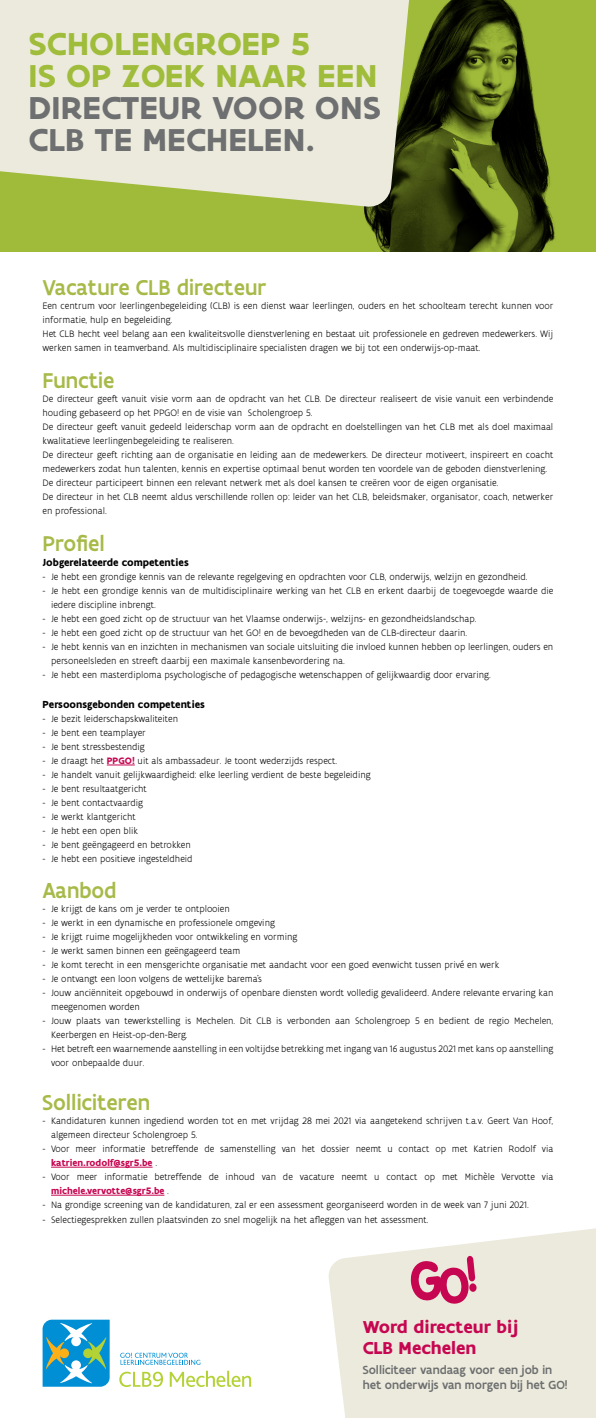
<style>
.page{position:relative;width:596px;height:1418px;background:#fff}
.page>*{position:absolute;margin:0;border:0;box-sizing:border-box;transform-origin:0 0}
.t1{font:700 34px/32px "Flanders Art Sans";letter-spacing:.005em;color:#6d6f70}
.t2{font:700 34px/32px "Flanders Art Sans";letter-spacing:.005em;color:#a0bc3b}
.t3{font:500 23px "Flanders Art Sans";color:#a7ba48}
.t4{font:700 18.5px/21.7px "Flanders Art Sans";color:#c60651}
.t5{font:500 12.6px/15.2px "Flanders Art Sans";color:#6d6f70}
.t6{font:700 11px "Flanders Art Sans";color:#000}
.t7{font:300 10px/14px "Flanders Art Sans";color:#000}
.s1{font-weight:700;color:#c60651}
</style>
<div class="page">
<img style="left:0;top:0;width:595px;height:251px">
<svg style="left:119px;top:1371px;width:44px;height:15px"></svg>
<svg style="left:170px;top:1370px;width:81px;height:16px"></svg>
<svg style="left:120px;top:1352px;width:80px;height:12px"></svg>
<svg style="left:43px;top:1319px;width:67px;height:67px;background:#3ca4c6"></svg>
<svg style="left:328px;top:1228px;width:267px;height:189px;background:#eeece0"></svg>
<svg style="left:409px;top:1255px;width:67px;height:49px;background:#db849e"></svg>
<svg style="left:0;top:0;width:421px;height:208px;background:#dddec4"></svg>
<svg style="left:107px;top:764px;width:28px;height:1px"></svg>
<hr style="left:51px;top:1166px;width:101px;height:1px;background:#c60651">
<hr style="left:51px;top:1194px;width:113px;height:1px;background:#c60651">
<h1 class="t2" style="left:28px;top:29px;width:350px">SCHOLENGROEP 5<br>IS OP ZOEK NAAR EEN</h1>
<h1 class="t1" style="left:28px;top:93px;width:354px">DIRECTEUR VOOR ONS<br>CLB TE MECHELEN.</h1>
<h2 class="t3" style="left:43px;top:273px;width:225px">Vacature CLB directeur</h2>
<p class="t7" style="left:43px;top:299px;width:512px">Een centrum voor leerlingenbegeleiding (CLB) is een dienst waar leerlingen, ouders en het schoolteam terecht kunnen voor informatie, hulp en begeleiding.<br>Het CLB hecht veel belang aan een kwaliteitsvolle dienstverlening en bestaat uit professionele en gedreven medewerkers. Wij werken samen in teamverband. Als multidisciplinaire specialisten dragen we bij tot een onderwijs-op-maat.</p>
<h2 class="t3" style="left:43px;top:366px;width:73px">Functie</h2>
<p class="t7" style="left:43px;top:392px;width:512px">De directeur geeft vanuit visie vorm aan de opdracht van het CLB. De directeur realiseert de visie vanuit een verbindende houding gebaseerd op het PPGO! en de visie van Scholengroep 5.<br>De directeur geeft vanuit gedeeld leiderschap vorm aan de opdracht en doelstellingen van het CLB met als doel maximaal kwalitatieve leerlingenbegeleiding te realiseren.<br>De directeur geeft richting aan de organisatie en leiding aan de medewerkers. De directeur motiveert, inspireert en coacht medewerkers zodat hun talenten, kennis en expertise optimaal benut worden ten voordele van de geboden dienstverlening.<br>De directeur participeert binnen een relevant netwerk met als doel kansen te creëren voor de eigen organisatie.<br>De directeur in het CLB neemt aldus verschillende rollen op: leider van het CLB, beleidsmaker, organisator, coach, netwerker en professional.</p>
<h2 class="t3" style="left:43px;top:529px;width:64px">Profiel</h2>
<p class="t6" style="left:43px;top:555px;width:148px">Jobgerelateerde competenties</p>
<p class="t7" style="left:43px;top:570px;width:486px">- Je hebt een grondige kennis van de relevante regelgeving en opdrachten voor CLB, onderwijs, welzijn en gezondheid.</p>
<p class="t7" style="left:51px;top:584px;width:503px;text-indent:-9px">- Je hebt een grondige kennis van de multidisciplinaire werking van het CLB en erkent daarbij de toegevoegde waarde die iedere discipline inbrengt.</p>
<p class="t7" style="left:43px;top:612px;width:435px">- Je hebt een goed zicht op de structuur van het Vlaamse onderwijs-, welzijns- en gezondheidslandschap.</p>
<p class="t7" style="left:43px;top:626px;width:426px">- Je hebt een goed zicht op de structuur van het GO! en de bevoegdheden van de CLB-directeur daarin.</p>
<p class="t7" style="left:51px;top:640px;width:503px;text-indent:-9px">- Je hebt kennis van en inzichten in mechanismen van sociale uitsluiting die invloed kunnen hebben op leerlingen, ouders en personeelsleden en streeft daarbij een maximale kansenbevordering na.</p>
<p class="t7" style="left:43px;top:668px;width:449px">- Je hebt een masterdiploma psychologische of pedagogische wetenschappen of gelijkwaardig door ervaring.</p>
<p class="t6" style="left:43px;top:697px;width:164px">Persoonsgebonden competenties</p>
<p class="t7" style="left:43px;top:712px;width:137px">- Je bezit leiderschapskwaliteiten</p>
<p class="t7" style="left:43px;top:726px;width:105px">- Je bent een teamplayer</p>
<p class="t7" style="left:43px;top:740px;width:104px">- Je bent stressbestendig</p>
<p class="t7" style="left:43px;top:754px;width:296px">- Je draagt het <span class="s1">PPGO!</span> uit als ambassadeur. Je toont wederzijds respect.</p>
<p class="t7" style="left:43px;top:768px;width:329px">- Je handelt vanuit gelijkwaardigheid: elke leerling verdient de beste begeleiding</p>
<p class="t7" style="left:43px;top:782px;width:106px">- Je bent resultaatgericht</p>
<p class="t7" style="left:43px;top:796px;width:102px">- Je bent contactvaardig</p>
<p class="t7" style="left:43px;top:810px;width:95px">- Je werkt klantgericht</p>
<p class="t7" style="left:43px;top:824px;width:97px">- Je hebt een open blik</p>
<p class="t7" style="left:43px;top:838px;width:150px">- Je bent geëngageerd en betrokken</p>
<p class="t7" style="left:43px;top:852px;width:151px">- Je hebt een positieve ingesteldheid</p>
<h2 class="t3" style="left:43px;top:876px;width:75px">Aanbod</h2>
<p class="t7" style="left:43px;top:902px;width:189px">- Je krijgt de kans om je verder te ontplooien</p>
<p class="t7" style="left:43px;top:916px;width:234px">- Je werkt in een dynamische en professionele omgeving</p>
<p class="t7" style="left:43px;top:930px;width:256px">- Je krijgt ruime mogelijkheden voor ontwikkeling en vorming</p>
<p class="t7" style="left:43px;top:944px;width:199px">- Je werkt samen binnen een geëngageerd team</p>
<p class="t7" style="left:43px;top:958px;width:458px">- Je komt terecht in een mensgerichte organisatie met aandacht voor een goed evenwicht tussen privé en werk</p>
<p class="t7" style="left:43px;top:972px;width:221px">- Je ontvangt een loon volgens de wettelijke barema’s</p>
<p class="t7" style="left:51px;top:986px;width:503px;text-indent:-9px">- Jouw anciënniteit opgebouwd in onderwijs of openbare diensten wordt volledig gevalideerd. Andere relevante ervaring kan meegenomen worden</p>
<p class="t7" style="left:51px;top:1014px;width:503px;text-indent:-9px">- Jouw plaats van tewerkstelling is Mechelen. Dit CLB is verbonden aan Scholengroep 5 en bedient de regio Mechelen,<br>Keerbergen en Heist-op-den-Berg.</p>
<p class="t7" style="left:51px;top:1042px;width:503px;text-indent:-9px">- Het betreft een waarnemende aanstelling in een voltijdse betrekking met ingang van 16 augustus 2021 met kans op aanstelling voor onbepaalde duur.</p>
<h2 class="t3" style="left:43px;top:1088px;width:109px">Solliciteren</h2>
<p class="t7" style="left:51px;top:1114px;width:503px;text-indent:-9px">- Kandidaturen kunnen ingediend worden tot en met vrijdag 28 mei 2021 via aangetekend schrijven t.a.v. Geert Van Hoof, algemeen directeur Scholengroep 5.</p>
<p class="t7" style="left:51px;top:1142px;width:503px;text-indent:-9px">- Voor meer informatie betreffende de samenstelling van het dossier neemt u contact op met Katrien Rodolf via <span class="s1">katrien.rodolf@sgr5.be</span> .</p>
<p class="t7" style="left:51px;top:1170px;width:503px;text-indent:-9px">- Voor meer informatie betreffende de inhoud van de vacature neemt u contact op met Michèle Vervotte via <span class="s1">michele.vervotte@sgr5.be</span> .</p>
<p class="t7" style="left:43px;top:1198px;width:487px">- Na grondige screening van de kandidaturen, zal er een assessment georganiseerd worden in de week van 7 juni 2021.</p>
<p class="t7" style="left:43px;top:1213px;width:387px">- Selectiegesprekken zullen plaatsvinden zo snel mogelijk na het afleggen van het assessment.</p>
<h3 class="t4" style="left:362px;top:1315px;width:157px">Word directeur bij<br>CLB Mechelen</h3>
<p class="t5" style="left:362px;top:1361px;width:206px">Solliciteer vandaag voor een job in het onderwijs van morgen bij het GO!</p>
</div>
